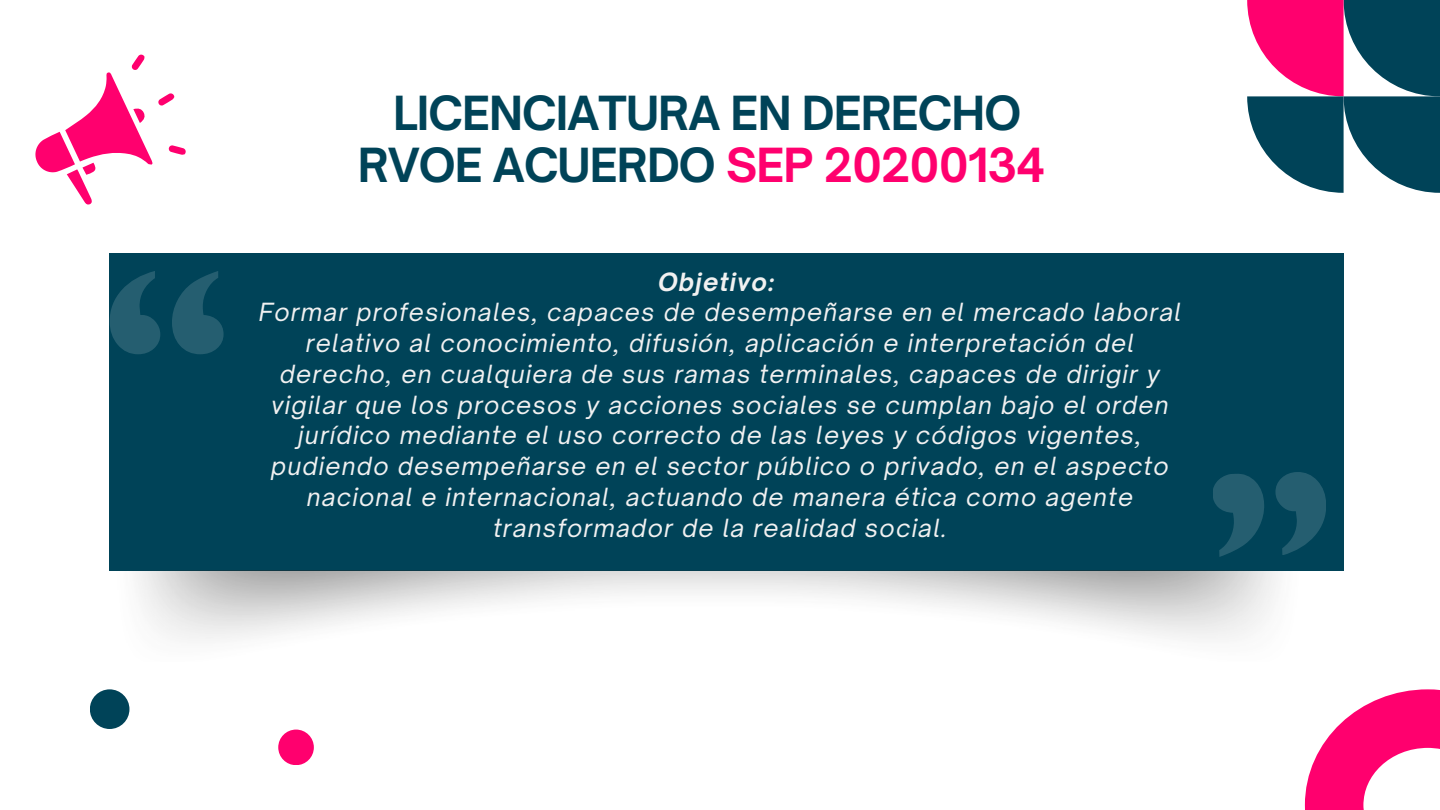
<style>
.page{position:relative;width:1440px;height:810px;background:#fff}
.page>*{position:absolute;margin:0;border:0;box-sizing:border-box;transform-origin:0 0}
.t1{font:700 45px/51.8px "Open Sauce One";letter-spacing:-.02em;color:#004358;text-align:center}
.t2{font:italic 24px/30.8px "Open Sauce One";letter-spacing:.05em;color:#f1f1f1;text-align:center}
.t3{font:italic 700 24px "Open Sauce One";letter-spacing:.05em;color:#f1f1f1}
.s1{color:#ff006e}
</style>
<div class="page">
<div style="left:110px;top:253px;width:1234px;height:317px;background:#004358"></div>
<svg style="left:1247px;top:0;width:193px;height:193px"></svg>
<svg style="left:1213px;top:472px;width:113px;height:85px"></svg>
<svg style="left:110px;top:271px;width:114px;height:83px"></svg>
<svg style="left:35px;top:55px;width:151px;height:150px"></svg>
<img style="left:109px;top:570px;width:1196px;height:69px">
<svg style="left:278px;top:730px;width:36px;height:35px"></svg>
<svg style="left:90px;top:689px;width:39px;height:40px"></svg>
<svg style="left:1305px;top:689px;width:135px;height:121px"></svg>
<p class="t1" style="left:358px;top:87px;width:689px">LICENCIATURA EN DERECHO<br>RVOE ACUERDO <span class="s1">SEP 20200134</span></p>
<p class="t3" style="left:658px;top:267px;width:118px">Objetivo:</p>
<h1 class="t2" style="left:259px;top:297px;width:924px">Formar profesionales, capaces de desempeñarse en el mercado laboral relativo al conocimiento, difusión, aplicación e interpretación del derecho, en cualquiera de sus ramas terminales, capaces de dirigir y vigilar que los procesos y acciones sociales se cumplan bajo el orden jurídico mediante el uso correcto de las leyes y códigos vigentes, pudiendo desempeñarse en el sector público o privado, en el aspecto nacional e internacional, actuando de manera ética como agente transformador de la realidad social.</h1>
</div>
